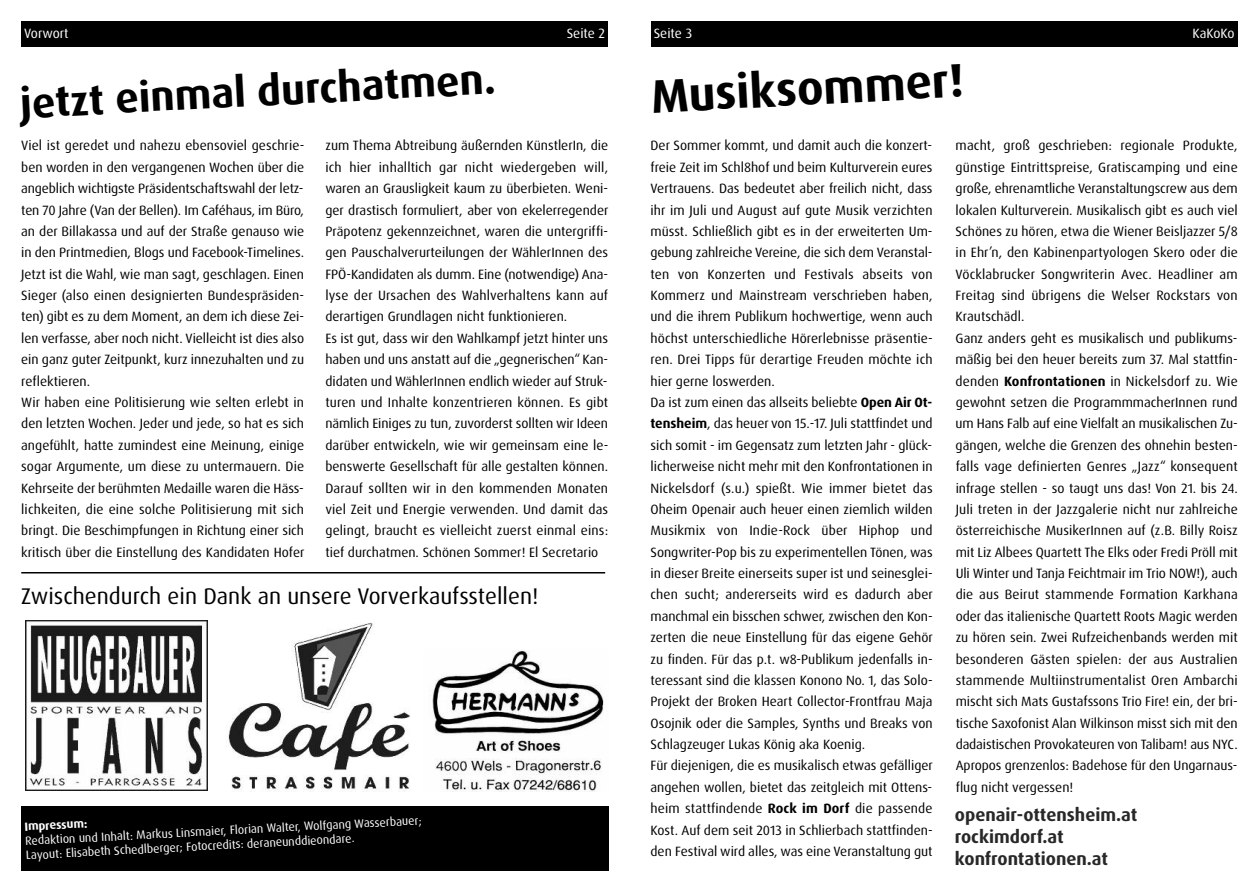
<style>
.page{position:relative;width:1259px;height:893px;background:#fff}
.page>*{position:absolute;margin:0;border:0;box-sizing:border-box;transform-origin:0 0}
.t1{font:700 47.1px "Dax OT";color:#000}
.t2{font:700 42px "Dax OT";color:#000}
.t3{font:22.65px "Dax OT";color:#000}
.t4{font:700 18px/21.6px "Dax OT";color:#282828}
.t5{font:13.5px/21.5px "Dax OT";color:#000}
.t6{font:13.5px "Dax OT";color:#fff}
.t7{font:12px/14.4px "Dax OT";color:#fff}
.t8{font:700 12px "Dax OT";color:#fff}
.s1{font-weight:700}
</style>
<div class="page">
<div style="left:651px;top:21px;width:586px;height:26px;background:#000"></div>
<div style="left:21px;top:21px;width:587px;height:26px;background:#000"></div>
<div style="left:21px;top:806px;width:587px;height:64px;background:#000"></div>
<div style="left:23px;top:621px;width:186px;height:170px;background:linear-gradient(to bottom,#1e1e1e,#1c1c1c)"></div>
<img style="left:26px;top:621px;width:181px;height:170px">
<img style="left:228px;top:622px;width:182px;height:169px">
<img style="left:432px;top:650px;width:175px;height:141px">
<hr style="left:21px;top:572px;width:584px;height:1px;background:#000">
<p class="t6" style="left:24px;top:27px;width:46px">Vorwort</p>
<p class="t6" style="left:567px;top:27px;width:40px">Seite 2</p>
<h2 class="t2" style="left:19px;top:86px;width:478px;rotate:-3deg">jetzt einmal durchatmen.</h2>
<p class="t5" style="left:21px;top:136px;width:285px">Viel ist geredet und nahezu ebensoviel geschrie&shy;ben worden in den vergangenen Wochen über die angeblich wichtigste Präsidentschaftswahl der letz&shy;ten 70 Jahre (Van der Bellen). Im Caféhaus, im Büro, an der Billakassa und auf der Straße genauso wie in den Printmedien, Blogs und Facebook-Timelines.<br>Jetzt ist die Wahl, wie man sagt, geschlagen. Einen Sieger (also einen designierten Bundespräsiden&shy;ten) gibt es zu dem Moment, an dem ich diese Zei&shy;len verfasse, aber noch nicht. Vielleicht ist dies also ein ganz guter Zeitpunkt, kurz innezuhalten und zu reflektieren.<br>Wir haben eine Politisierung wie selten erlebt in den letzten Wochen. Jeder und jede, so hat es sich angefühlt, hatte zumindest eine Meinung, einige sogar Argumente, um diese zu untermauern. Die Kehrseite der berühmten Medaille waren die Häss&shy;lichkeiten, die eine solche Politisierung mit sich bringt. Die Beschimpfungen in Richtung einer sich kritisch über die Einstellung des Kandidaten Hofer</p>
<p class="t5" style="left:325px;top:136px;width:284px">zum Thema Abtreibung äußernden KünstlerIn, die ich hier inhalltich gar nicht wiedergeben will, waren an Grausligkeit kaum zu überbieten. Weni&shy;ger drastisch formuliert, aber von ekelerregender Präpotenz gekennzeichnet, waren die untergriffi&shy;gen Pauschalverurteilungen der WählerInnen des FPÖ-Kandidaten als dumm. Eine (notwendige) Ana&shy;lyse der Ursachen des Wahlverhaltens kann auf derartigen Grundlagen nicht funktionieren.<br>Es ist gut, dass wir den Wahlkampf jetzt hinter uns haben und uns anstatt auf die „gegnerischen“ Kan&shy;didaten und WählerInnen endlich wieder auf Struk&shy;turen und Inhalte konzentrieren können. Es gibt nämlich Einiges zu tun, zuvorderst sollten wir Ideen darüber entwickeln, wie wir gemeinsam eine le&shy;benswerte Gesellschaft für alle gestalten können.<br>Darauf sollten wir in den kommenden Monaten viel Zeit und Energie verwenden. Und damit das gelingt, braucht es vielleicht zuerst einmal eins: tief durchatmen. Schönen Sommer! El Secretario</p>
<h3 class="t3" style="left:21px;top:586px;width:519px">Zwischendurch ein Dank an unsere Vorverkaufsstellen!</h3>
<p class="t7" style="left:25px;top:834px;width:398px;rotate:-3deg">Redaktion und Inhalt: Markus Linsmaier, Florian Walter, Wolfgang Wasserbauer;<br>Layout: Elisabeth Schedlberger; Fotocredits: deraneunddieondare.</p>
<p class="t8" style="left:24px;top:821px;width:65px;rotate:-3deg">Impressum:</p>
<p class="t6" style="left:654px;top:27px;width:40px">Seite 3</p>
<p class="t6" style="left:1192px;top:27px;width:44px">KaKoKo</p>
<h1 class="t1" style="left:650px;top:76px;width:315px;rotate:-3deg">Musiksommer!</h1>
<p class="t5" style="left:650px;top:136px;width:284px">Der Sommer kommt, und damit auch die konzert&shy;freie Zeit im Schl8hof und beim Kulturverein eures Vertrauens. Das bedeutet aber freilich nicht, dass ihr im Juli und August auf gute Musik verzichten müsst. Schließlich gibt es in der erweiterten Um&shy;gebung zahlreiche Vereine, die sich dem Veranstal&shy;ten von Konzerten und Festivals abseits von Kommerz und Mainstream verschrieben haben, und die ihrem Publikum hochwertige, wenn auch höchst unterschiedliche Hörerlebnisse präsentie&shy;ren. Drei Tipps für derartige Freuden möchte ich hier gerne loswerden.<br>Da ist zum einen das allseits beliebte <span class="s1">Open Air Ot&shy;tensheim</span>, das heuer von 15.-17. Juli stattfindet und sich somit - im Gegensatz zum letzten Jahr - glück&shy;licherweise nicht mehr mit den Konfrontationen in Nickelsdorf (s.u.) spießt. Wie immer bietet das Oheim Openair auch heuer einen ziemlich wilden Musikmix von Indie-Rock über Hiphop und Songwriter-Pop bis zu experimentellen Tönen, was in dieser Breite einerseits super ist und seinesglei&shy;chen sucht; andererseits wird es dadurch aber manchmal ein bisschen schwer, zwischen den Kon&shy;zerten die neue Einstellung für das eigene Gehör zu finden. Für das p.t. w8-Publikum jedenfalls in&shy;teressant sind die klassen Konono No. 1, das Solo-Projekt der Broken Heart Collector-Frontfrau Maja Osojnik oder die Samples, Synths und Breaks von Schlagzeuger Lukas König aka Koenig.<br>Für diejenigen, die es musikalisch etwas gefälliger angehen wollen, bietet das zeitgleich mit Ottens&shy;heim stattfindende <span class="s1">Rock im Dorf</span> die passende Kost. Auf dem seit 2013 in Schlierbach stattfinden&shy;den Festival wird alles, was eine Veranstaltung gut</p>
<p class="t5" style="left:955px;top:136px;width:284px">macht, groß geschrieben: regionale Produkte, günstige Eintrittspreise, Gratiscamping und eine große, ehrenamtliche Veranstaltungscrew aus dem lokalen Kulturverein. Musikalisch gibt es auch viel Schönes zu hören, etwa die Wiener Beisljazzer 5/8 in Ehr’n, den Kabinenpartyologen Skero oder die Vöcklabrucker Songwriterin Avec. Headliner am Freitag sind übrigens die Welser Rockstars von Krautschädl.<br>Ganz anders geht es musikalisch und publikums&shy;mäßig bei den heuer bereits zum 37. Mal stattfin&shy;denden <span class="s1">Konfrontationen</span> in Nickelsdorf zu. Wie gewohnt setzen die ProgrammmacherInnen rund um Hans Falb auf eine Vielfalt an musikalischen Zu&shy;gängen, welche die Grenzen des ohnehin besten&shy;falls vage definierten Genres „Jazz“ konsequent infrage stellen - so taugt uns das! Von 21. bis 24.<br>Juli treten in der Jazzgalerie nicht nur zahlreiche österreichische MusikerInnen auf (z.B. Billy Roisz mit Liz Albees Quartett The Elks oder Fredi Pröll mit Uli Winter und Tanja Feichtmair im Trio NOW!), auch die aus Beirut stammende Formation Karkhana oder das italienische Quartett Roots Magic werden zu hören sein. Zwei Rufzeichenbands werden mit besonderen Gästen spielen: der aus Australien stammende Multiinstrumentalist Oren Ambarchi mischt sich Mats Gustafssons Trio Fire! ein, der bri&shy;tische Saxofonist Alan Wilkinson misst sich mit den dadaistischen Provokateuren von Talibam! aus NYC.<br>Apropos grenzenlos: Badehose für den Ungarnaus&shy;flug nicht vergessen!</p>
<h3 class="t4" style="left:955px;top:805px;width:184px">openair-ottensheim.at rockimdorf.at konfrontationen.at</h3>
</div>
